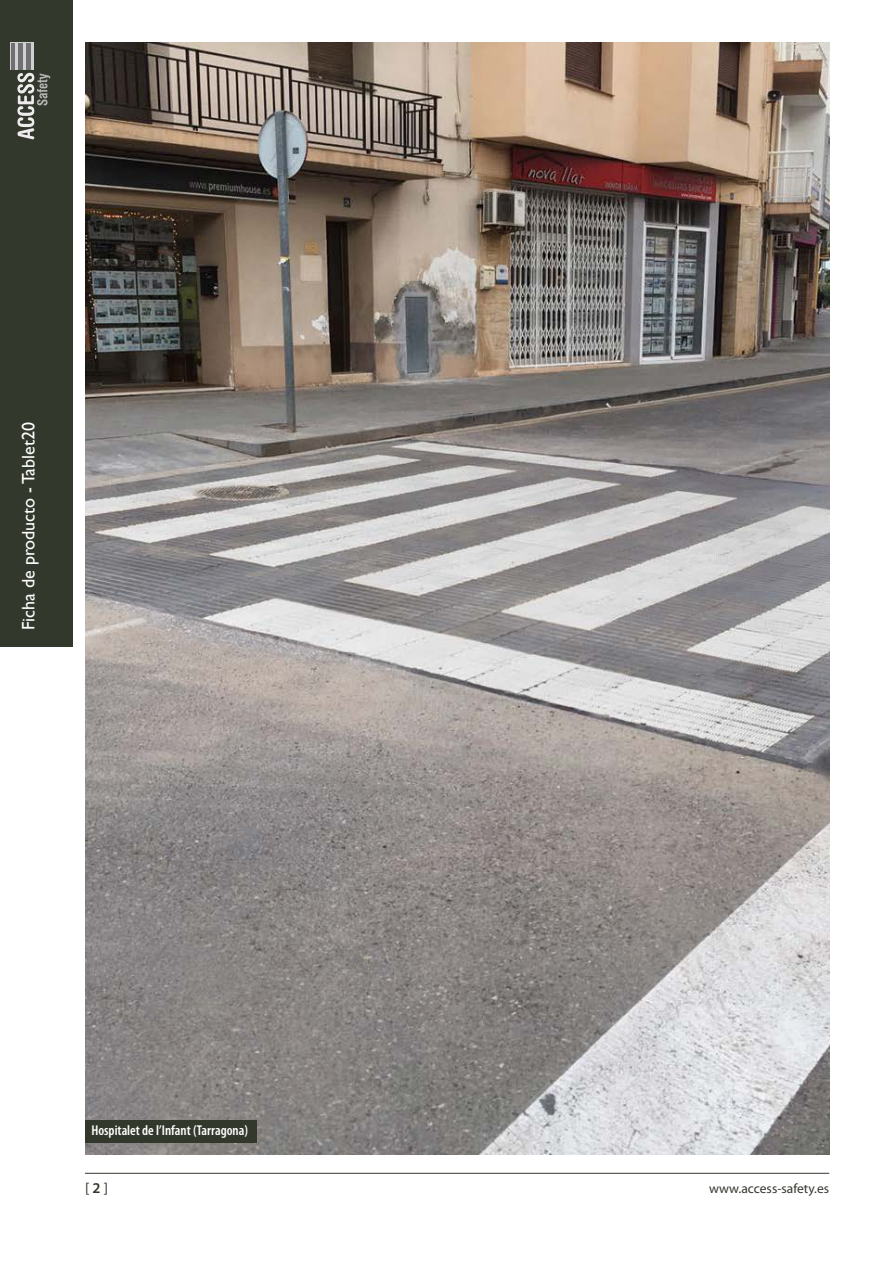
<style>
.page{position:relative;width:893px;height:1263px;background:#fff}
.page>*{position:absolute;margin:0;border:0;box-sizing:border-box;transform-origin:0 0}
.t1{font:18px "Gill Sans";color:#fff}
.t2{font:15px "Myriad Pro";color:#33382d}
.t3{font:600 condensed 14.25px "Myriad Pro";color:#fff}
.t4{font:13.5px "Myriad Pro";color:#33382d}
.s1{font-weight:600}
</style>
<div class="page">
<div style="left:0;top:0;width:72px;height:647px;background:#33382d"></div>
<svg style="left:17px;top:73px;width:33px;height:66px"></svg>
<svg style="left:15px;top:43px;width:19px;height:27px"></svg>
<hr style="left:11px;top:43px;width:4px;height:27px;background:#707073">
<hr style="left:18px;top:43px;width:4px;height:27px;background:#707073">
<hr style="left:26px;top:43px;width:4px;height:27px;background:#707073">
<hr style="left:85px;top:1173px;width:744px;height:1px;background:#33382d">
<img style="left:85px;top:43px;width:744px;height:1111px">
<div style="left:85px;top:1120px;width:172px;height:22px;background:#33382d"></div>
<p class="t1" style="left:18px;top:630px;width:209px;rotate:-90deg">Ficha de producto - Tablet20</p>
<p class="t3" style="left:91px;top:1122px;width:158px">Hospitalet de l’Infant (Tarragona)</p>
<p class="t2" style="left:85px;top:1180px;width:24px">[ <span class="s1">2</span> ]</p>
<p class="t4" style="left:709px;top:1181px;width:122px">www.access-safety.es</p>
</div>
